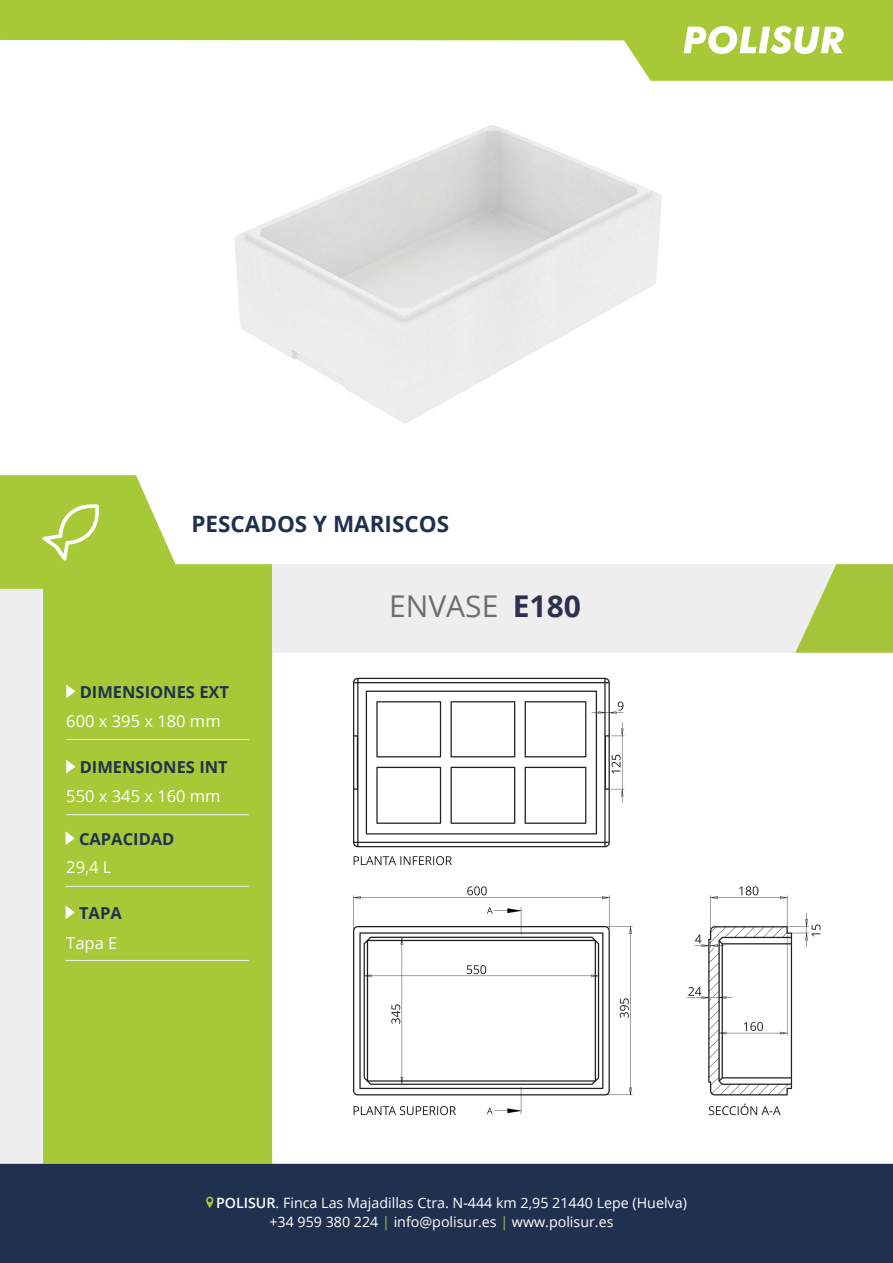
<style>
.page{position:relative;width:893px;height:1263px;background:#fff}
.page>*{position:absolute;margin:0;border:0;box-sizing:border-box;transform-origin:0 0}
.t1{font:30px "Open Sans";color:#6d6e6f}
.t2{font:700 30px "Open Sans";color:#2c314f}
.t3{font:700 22.5px "Open Sans";color:#20314f}
.t4{font:700 16.5px "Open Sans";color:#20314f}
.t5{font:16.5px "Open Sans";color:#fff}
.t6{font:14.25px/19px "Open Sans";color:#fff}
.s1{font-weight:600}
.s2{color:#a6c439}
</style>
<div class="page">
<svg style="left:0;top:475px;width:272px;height:689px;fill:#a7c938"></svg>
<svg style="left:0;top:0;width:893px;height:81px;fill:#a7c938"></svg>
<div style="left:272px;top:564px;width:620px;height:89px;background:#eeeeef"></div>
<svg style="left:684px;top:26px;width:160px;height:28px"></svg>
<div style="left:0;top:589px;width:42px;height:575px;background:#eeeeef"></div>
<svg style="left:795px;top:564px;width:98px;height:89px"></svg>
<div style="left:0;top:1164px;width:893px;height:99px;background:#20314f"></div>
<svg style="left:206px;top:1196px;width:7px;height:12px"></svg>
<svg style="left:66px;top:684px;width:9px;height:14px"></svg>
<svg style="left:66px;top:760px;width:9px;height:13px"></svg>
<svg style="left:66px;top:831px;width:9px;height:14px"></svg>
<hr style="left:66px;top:739px;width:183px;height:1px;background:#eeeeef">
<hr style="left:66px;top:814px;width:183px;height:1px;background:#eeeeef">
<hr style="left:66px;top:886px;width:183px;height:1px;background:#eeeeef">
<svg style="left:66px;top:905px;width:9px;height:14px"></svg>
<hr style="left:66px;top:960px;width:183px;height:1px;background:#eeeeef">
<svg style="left:42px;top:504px;width:57px;height:56px"></svg>
<img style="left:352px;top:677px;width:469px;height:439px">
<h2 class="t3" style="left:191px;top:508px;width:259px">PESCADOS Y MARISCOS</h2>
<h1 class="t1" style="left:389px;top:586px;width:111px">ENVASE</h1>
<h1 class="t2" style="left:513px;top:585px;width:70px">E180</h1>
<p class="t4" style="left:80px;top:681px;width:151px">DIMENSIONES EXT</p>
<p class="t5" style="left:66px;top:709px;width:156px">600 x 395 x 180 mm</p>
<p class="t4" style="left:80px;top:756px;width:150px">DIMENSIONES INT</p>
<p class="t5" style="left:66px;top:784px;width:156px">550 x 345 x 160 mm</p>
<p class="t4" style="left:79px;top:827px;width:97px">CAPACIDAD</p>
<p class="t5" style="left:66px;top:856px;width:47px">29,4 L</p>
<p class="t4" style="left:79px;top:901px;width:44px">TAPA</p>
<p class="t5" style="left:66px;top:932px;width:53px">Tapa E</p>
<p class="t6" style="left:269px;top:1193px;width:419px;text-indent:-53px"><span class="s1">POLISUR</span>. Finca Las Majadillas Ctra. N-444 km 2,95 21440 Lepe (Huelva) +34 959 380 224 <span class="s2">|</span> info@polisur.es <span class="s2">|</span> www.polisur.es</p>
</div>
